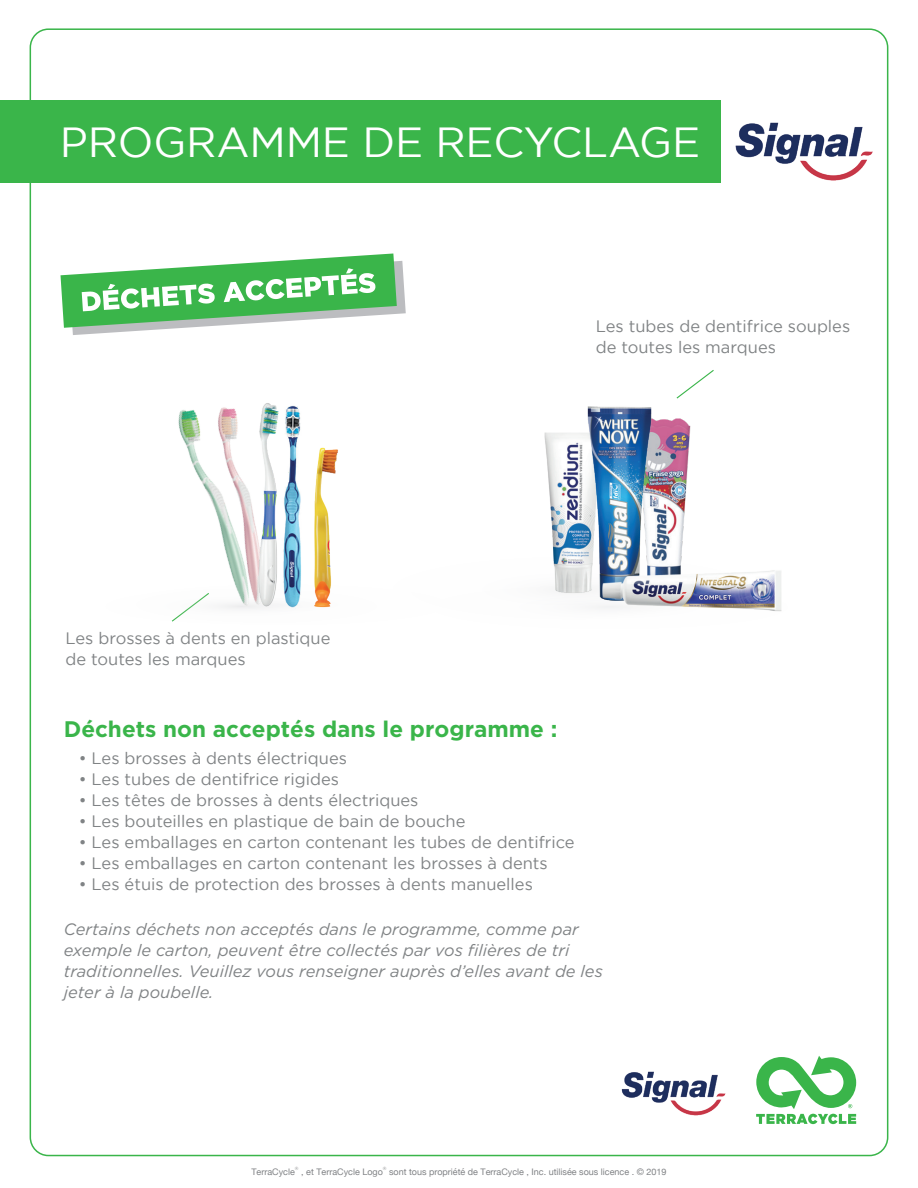
<style>
.page{position:relative;width:918px;height:1188px;background:#fff}
.page>*{position:absolute;margin:0;border:0;box-sizing:border-box;transform-origin:0 0}
.t1{font:42px "Gotham";letter-spacing:-.005em;color:#fff}
.t2{font:700 22.5px "Gotham";color:#3ab54a}
.t3{font:16.5px/21px "Gotham";color:#808385}
.t4{font:italic 16.5px/21px "Gotham";color:#808385}
.t5{font:9px "Helvetica Neue";color:#808285}
.t6{font:4.5px "Gotham";color:#808285}
</style>
<div class="page">
<svg style="left:61px;top:254px;width:345px;height:81px"></svg>
<svg style="left:756px;top:1056px;width:100px;height:68px"></svg>
<div style="left:0;top:100px;width:721px;height:82px;background:#3ab54a"></div>
<svg style="left:676px;top:370px;width:38px;height:29px"></svg>
<img style="left:621px;top:1071px;width:105px;height:45px">
<img style="left:735px;top:122px;width:138px;height:59px">
<svg style="left:886px;top:560px;width:3px;height:93px"></svg>
<img style="left:544px;top:406px;width:147px;height:187px">
<img style="left:172px;top:410px;width:40px;height:212px">
<img style="left:212px;top:403px;width:126px;height:206px">
<img style="left:563px;top:463px;width:219px;height:148px">
<h1 class="t1" style="left:60px;top:119px;width:642px">PROGRAMME DE RECYCLAGE</h1>
<p class="t3" style="left:65px;top:627px;width:267px">Les brosses à dents en plastique de toutes les marques</p>
<p class="t3" style="left:596px;top:315px;width:256px">Les tubes de dentifrice souples de toutes les marques</p>
<h2 class="t2" style="left:64px;top:716px;width:495px">Déchets non acceptés dans le programme :</h2>
<p class="t3" style="left:79px;top:747px;width:270px">• Les brosses à dents électriques</p>
<p class="t3" style="left:79px;top:768px;width:262px">• Les tubes de dentifrice rigides</p>
<p class="t3" style="left:79px;top:789px;width:341px">• Les têtes de brosses à dents électriques</p>
<p class="t3" style="left:79px;top:810px;width:388px">• Les bouteilles en plastique de bain de bouche</p>
<p class="t3" style="left:79px;top:831px;width:497px">• Les emballages en carton contenant les tubes de dentifrice</p>
<p class="t3" style="left:79px;top:852px;width:471px">• Les emballages en carton contenant les brosses à dents</p>
<p class="t3" style="left:79px;top:873px;width:456px">• Les étuis de protection des brosses à dents manuelles</p>
<p class="t4" style="left:64px;top:919px;width:541px">Certains déchets non acceptés dans le programme, comme par exemple le carton, peuvent être collectés par vos filières de tri traditionnelles. Veuillez vous renseigner auprès d’elles avant de les jeter à la poubelle.</p>
<p class="t5" style="left:251px;top:1165px;width:45px">TerraCycle</p>
<p class="t6" style="left:295px;top:1166px;width:5px">®</p>
<p class="t5" style="left:301px;top:1165px;width:83px">, et TerraCycle Logo</p>
<p class="t6" style="left:383px;top:1166px;width:5px">®</p>
<p class="t5" style="left:389px;top:1165px;width:279px">sont tous propriété de TerraCycle , Inc. utilisée sous licence . © 2019</p>
</div>
